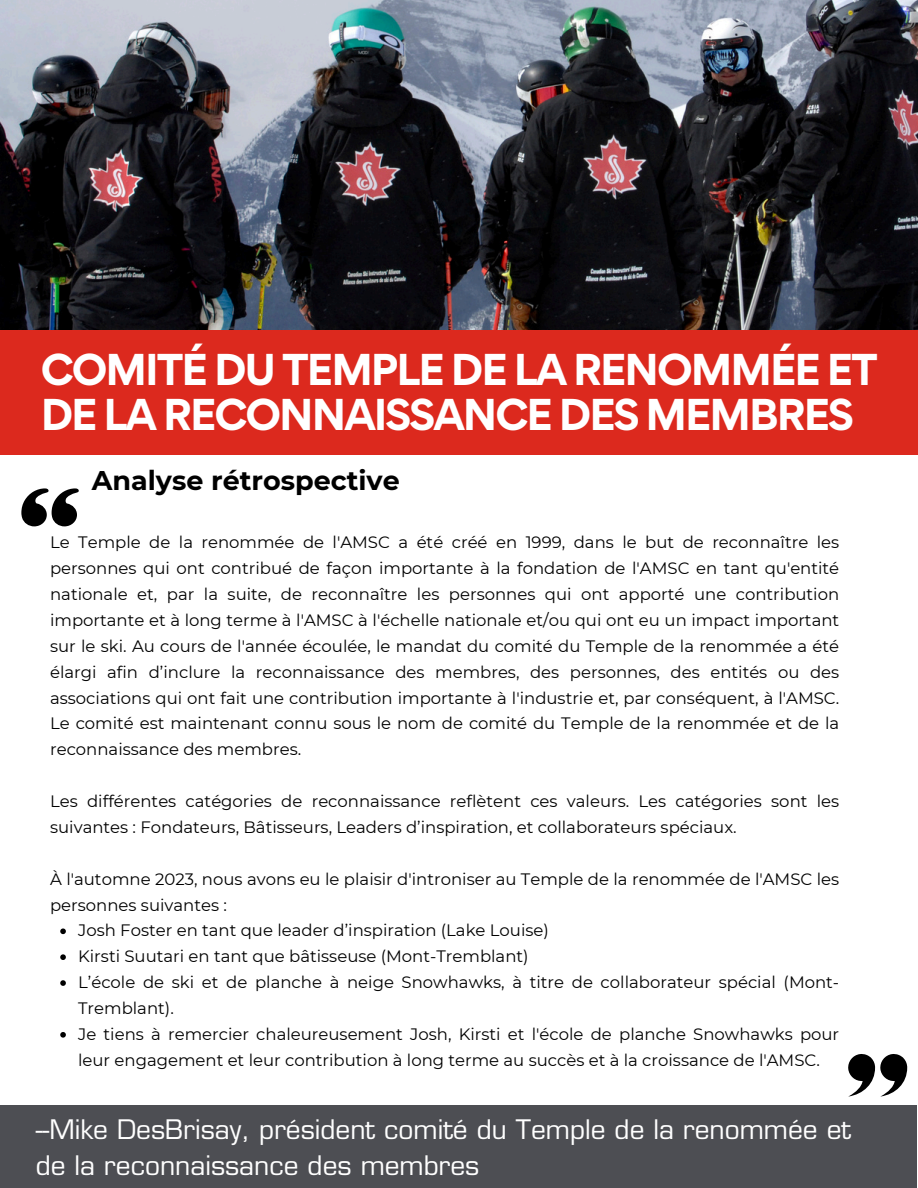
<style>
.page{position:relative;width:918px;height:1188px;background:#fff}
.page>*{position:absolute;margin:0;border:0;box-sizing:border-box;transform-origin:0 0}
.t1{font:700 39.75px/45px "Gordita";letter-spacing:-.05em;color:#fff}
.t2{font:700 27px "Montserrat";color:#000}
.t3{font:26.25px/36px "Eurostile LT Std";color:#fff}
.t4{font:16.5px/25.8px "Montserrat";color:#000}
</style>
<div class="page">
<img style="left:0;top:0;width:918px;height:331px">
<div style="left:0;top:331px;width:918px;height:124px;background:#dc291e"></div>
<div style="left:0;top:1105px;width:917px;height:83px;background:#4d4e53"></div>
<svg style="left:60px;top:928px;width:6px;height:6px"></svg>
<svg style="left:60px;top:954px;width:6px;height:6px"></svg>
<svg style="left:60px;top:980px;width:6px;height:6px"></svg>
<svg style="left:60px;top:1032px;width:6px;height:6px"></svg>
<svg style="left:21px;top:488px;width:58px;height:38px"></svg>
<svg style="left:848px;top:1054px;width:59px;height:43px"></svg>
<p class="t1" style="left:41px;top:347px;width:839px">COMITÉ DU TEMPLE DE LA RENOMMÉE ET<br>DE LA RECONNAISSANCE DES MEMBRES</p>
<p class="t2" style="left:92px;top:464px;width:310px">Analyse rétrospective</p>
<h2 class="t4" style="left:50px;top:529px;width:791px;text-align:justify">Le Temple de la renommée de l'AMSC a été créé en 1999, dans le but de reconnaître les personnes qui ont contribué de façon importante à la fondation de l'AMSC en tant qu'entité nationale et, par la suite, de reconnaître les personnes qui ont apporté une contribution importante et à long terme à l'AMSC à l'échelle nationale et/ou qui ont eu un impact important sur le ski. Au cours de l'année écoulée, le mandat du comité du Temple de la renommée a été élargi afin d’inclure la reconnaissance des membres, des personnes, des entités ou des associations qui ont fait une contribution importante à l'industrie et, par conséquent, à l'AMSC.<br>Le comité est maintenant connu sous le nom de comité du Temple de la renommée et de la reconnaissance des membres.</h2>
<p class="t4" style="left:50px;top:788px;width:791px">Les différentes catégories de reconnaissance reflètent ces valeurs. Les catégories sont les suivantes : Fondateurs, Bâtisseurs, Leaders d’inspiration, et collaborateurs spéciaux.</p>
<p class="t4" style="left:50px;top:866px;width:791px">À l'automne 2023, nous avons eu le plaisir d'introniser au Temple de la renommée de l'AMSC les personnes suivantes :</p>
<p class="t4" style="left:78px;top:918px;width:472px">Josh Foster en tant que leader d’inspiration (Lake Louise)</p>
<p class="t4" style="left:78px;top:943px;width:452px">Kirsti Suutari en tant que bâtisseuse (Mont-Tremblant)</p>
<p class="t4" style="left:78px;top:969px;width:763px">L’école de ski et de planche à neige Snowhawks, à titre de collaborateur spécial (Mont-<br>Tremblant).</p>
<p class="t4" style="left:78px;top:1021px;width:763px">Je tiens à remercier chaleureusement Josh, Kirsti et l'école de planche Snowhawks pour leur engagement et leur contribution à long terme au succès et à la croissance de l'AMSC.</p>
<p class="t3" style="left:36px;top:1114px;width:817px">--Mike DesBrisay, président comité du Temple de la renommée et de la reconnaissance des membres</p>
</div>
